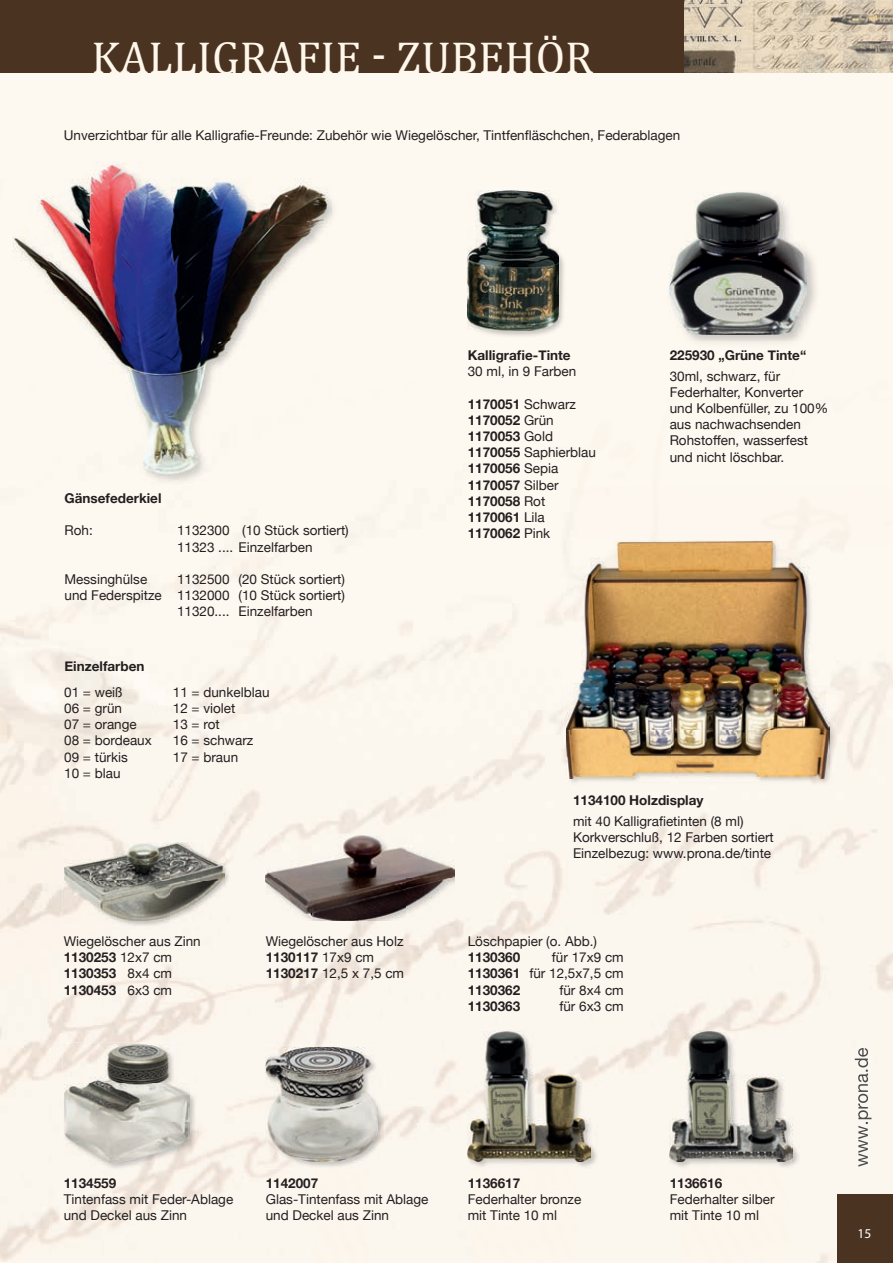
<style>
.page{position:relative;width:893px;height:1263px;background:#fff}
.page>*{position:absolute;margin:0;border:0;box-sizing:border-box;transform-origin:0 0}
.t1{font:45px "Cambria";letter-spacing:.005em;color:#fef7ea}
.t2{font:13.5px/16.2px "Helvetica Neue";color:#231f20}
.t3{font:700 13.5px/16.2px "Helvetica Neue";color:#231f20}
.t4{font:13.5px "Myriad Pro";color:#fff}
.s1{font-weight:400}
.s2{font-weight:700}
</style>
<div class="page">
<div style="left:0;top:72px;width:893px;height:269px;background:#fef9f0"></div>
<img style="left:789px;top:545px;width:104px;height:718px">
<img style="left:421px;top:853px;width:157px;height:205px">
<img style="left:315px;top:920px;width:106px;height:138px">
<div style="left:0;top:0;width:685px;height:72px;background:#4b3322"></div>
<img style="left:685px;top:0;width:208px;height:72px">
<div style="left:838px;top:1195px;width:55px;height:68px;background:#4b3322"></div>
<svg style="left:855px;top:1048px;width:16px;height:119px;background:#d2cfc9"></svg>
<img style="left:466px;top:189px;width:100px;height:149px">
<img style="left:468px;top:191px;width:91px;height:139px">
<img style="left:264px;top:1045px;width:121px;height:123px">
<img style="left:266px;top:1047px;width:112px;height:114px">
<img style="left:63px;top:1042px;width:134px;height:128px">
<img style="left:65px;top:1044px;width:124px;height:118px">
<img style="left:466px;top:1030px;width:132px;height:139px">
<img style="left:468px;top:1032px;width:123px;height:129px">
<img style="left:668px;top:1030px;width:132px;height:139px">
<img style="left:670px;top:1032px;width:123px;height:129px">
<img style="left:63px;top:841px;width:167px;height:86px">
<img style="left:65px;top:843px;width:159px;height:77px">
<img style="left:266px;top:836px;width:188px;height:84px">
<img style="left:12px;top:163px;width:326px;height:322px">
<img style="left:12px;top:161px;width:319px;height:45px">
<img style="left:12px;top:206px;width:1px;height:135px">
<img style="left:12px;top:341px;width:319px;height:140px">
<img style="left:666px;top:188px;width:154px;height:159px">
<img style="left:670px;top:193px;width:136px;height:141px">
<img style="left:0;top:178px;width:5px;height:24px">
<img style="left:564px;top:539px;width:272px;height:246px">
<img style="left:566px;top:541px;width:263px;height:237px">
<h1 class="t1" style="left:92px;top:32px;width:503px">KALLIGRAFIE - ZUBEHÖR</h1>
<p class="t2" style="left:64px;top:128px;width:618px">Unverzichtbar für alle Kalligrafie-Freunde: Zubehör wie Wiegelöscher, Tintfenfläschchen, Federablagen</p>
<p class="t3" style="left:65px;top:490px;width:98px">Gänsefederkiel</p>
<p class="t2" style="left:65px;top:523px;width:30px">Roh:</p>
<p class="t2" style="left:177px;top:523px;width:173px">1132300 (10 Stück sortiert)<br>11323 .... Einzelfarben</p>
<p class="t2" style="left:65px;top:572px;width:84px">Messinghülse</p>
<p class="t2" style="left:177px;top:572px;width:170px">1132500 (20 Stück sortiert)</p>
<p class="t2" style="left:65px;top:588px;width:282px">und Federspitze 1132000 (10 Stück sortiert)</p>
<p class="t2" style="left:177px;top:604px;width:137px">11320.... Einzelfarben</p>
<p class="t3" style="left:65px;top:659px;width:81px">Einzelfarben</p>
<p class="t2" style="left:64px;top:685px;width:89px">01 = weiß<br>06 = grün<br>07 = orange<br>08 = bordeaux<br>09 = türkis<br>10 = blau</p>
<p class="t2" style="left:173px;top:685px;width:98px">11 = dunkelblau<br>12 = violet<br>13 = rot<br>16 = schwarz<br>17 = braun</p>
<p class="t3" style="left:468px;top:347px;width:104px">Kalligrafie-Tinte</p>
<p class="t2" style="left:468px;top:364px;width:110px">30 ml, in 9 Farben</p>
<p class="t3" style="left:468px;top:396px;width:130px">1170051 <span class="s1">Schwarz<br></span>1170052 <span class="s1">Grün<br></span>1170053 <span class="s1">Gold<br></span>1170055 <span class="s1">Saphierblau<br></span>1170056 <span class="s1">Sepia<br></span>1170057 <span class="s1">Silber<br></span>1170058 <span class="s1">Rot<br></span>1170061 <span class="s1">Lila<br></span>1170062 <span class="s1">Pink</span></p>
<p class="t3" style="left:670px;top:347px;width:138px">225930 „Grüne Tinte“</p>
<p class="t2" style="left:670px;top:369px;width:160px">30ml, schwarz, für<br>Federhalter, Konverter und Kolbenfüller, zu 100% aus nachwachsenden<br>Rohstoffen, wasserfest und nicht löschbar.</p>
<p class="t3" style="left:573px;top:792px;width:132px">1134100 Holzdisplay</p>
<p class="t2" style="left:573px;top:814px;width:202px">mit 40 Kalligrafietinten (8 ml)<br>Korkverschluß, 12 Farben sortiert<br>Einzelbezug: www.prona.de/tinte</p>
<p class="t2" style="left:64px;top:934px;width:139px">Wiegelöscher aus Zinn<br><span class="s2">1130253</span> 12x7 cm<br><span class="s2">1130353</span> 8x4 cm<br><span class="s2">1130453</span> 6x3 cm</p>
<p class="t2" style="left:468px;top:934px;width:131px">Löschpapier (o. Abb.)</p>
<p class="t2" style="left:266px;top:934px;width:140px">Wiegelöscher aus Holz<br><span class="s2">1130117</span> 17x9 cm<br><span class="s2">1130217</span> 12,5 x 7,5 cm</p>
<p class="t2" style="left:468px;top:950px;width:158px;text-align:justify;text-indent:84px">für 17x9 cm <span class="s2">1130361</span> für 12,5x7,5 cm <span class="s2">1130362</span></p>
<p class="t3" style="left:468px;top:950px;width:54px">1130360</p>
<p class="t2" style="left:559px;top:982px;width:66px">für 8x4 cm</p>
<p class="t3" style="left:468px;top:998px;width:54px">1130363</p>
<p class="t2" style="left:559px;top:999px;width:66px">für 6x3 cm</p>
<p class="t3" style="left:64px;top:1175px;width:54px">1134559</p>
<p class="t2" style="left:64px;top:1192px;width:171px">Tintenfass mit Feder-Ablage und Deckel aus Zinn</p>
<p class="t3" style="left:266px;top:1175px;width:54px">1142007</p>
<p class="t2" style="left:266px;top:1192px;width:164px">Glas-Tintenfass mit Ablage und Deckel aus Zinn</p>
<p class="t3" style="left:468px;top:1175px;width:54px">1136617</p>
<p class="t2" style="left:468px;top:1192px;width:115px">Federhalter bronze mit Tinte 10 ml</p>
<p class="t3" style="left:670px;top:1175px;width:54px">1136616</p>
<p class="t2" style="left:670px;top:1192px;width:106px">Federhalter silber mit Tinte 10 ml</p>
<p class="t4" style="left:857px;top:1225px;width:15px">15</p>
</div>
